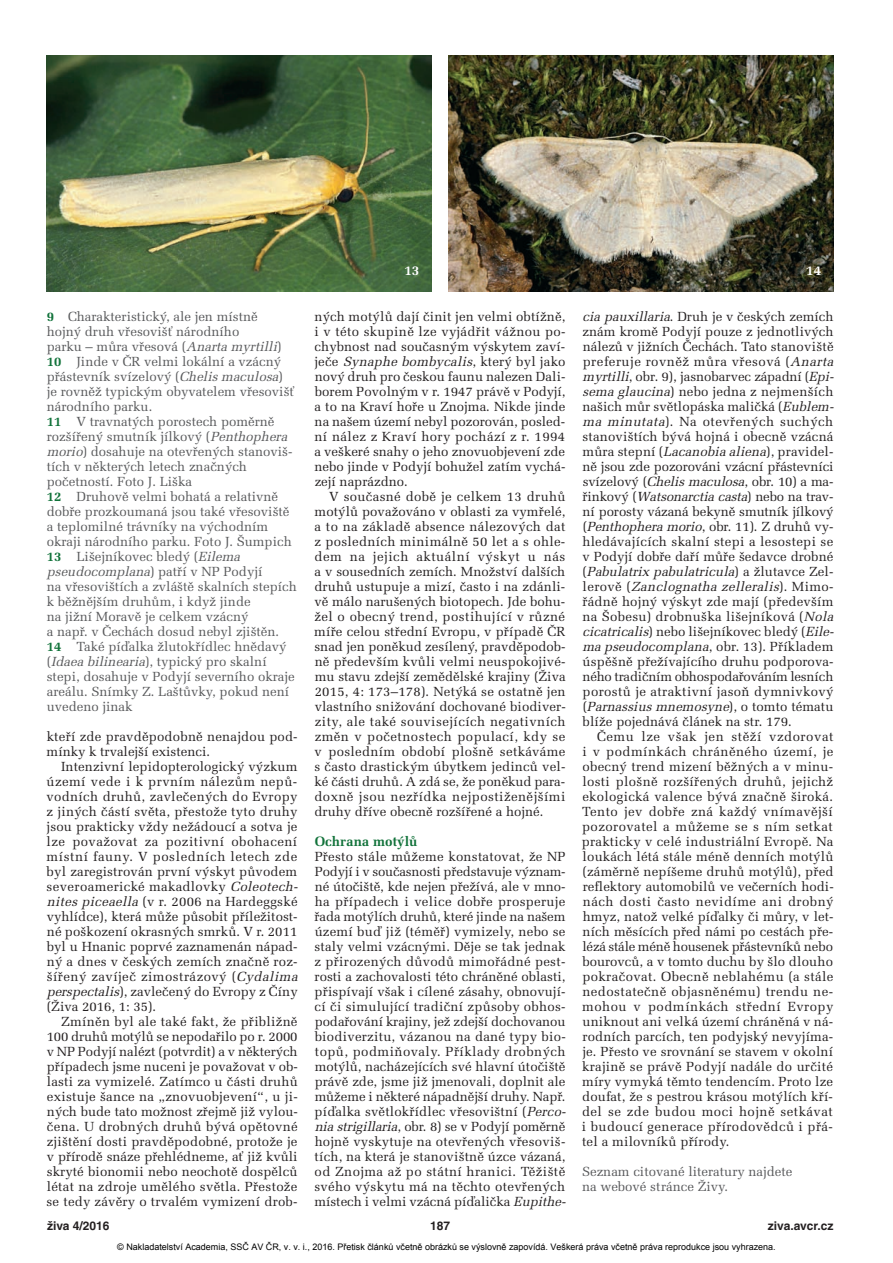
<style>
.page{position:relative;width:893px;height:1263px;background:#fff}
.page>*{position:absolute;margin:0;border:0;box-sizing:border-box;transform-origin:0 0}
.t1{font:700 13.5px "Melior CE";color:#11723a}
.t2{font:700 13.5px "Melior CE";color:#fff}
.t3{font:13.2px/15px "Melior CE";letter-spacing:.01em;color:#231f20}
.t4{font:13.2px/15px "Melior CE";color:#57585a}
.t5{font:700 12px "Helvetica CE";color:#231f20}
.t6{font:9px "Arial";color:#000}
.s1{font-weight:700;color:#11723a}
.s2{font-style:italic}
</style>
<div class="page">
<img style="left:449px;top:55px;width:384px;height:236px">
<img style="left:47px;top:55px;width:385px;height:236px">
<p class="t4" style="left:47px;top:311px;width:252px"><span class="s1">9</span> Charakteristický, ale jen místně<br>hojný druh vřesovišť národního<br>parku – můra vřesová (<span class="s2">Anarta myrtilli</span>)<br><span class="s1">10</span> Jinde v ČR velmi lokální a vzácný přástevník svízelový (<span class="s2">Chelis maculosa</span>)<br>je rovněž typickým obyvatelem vřesovišť národního parku.<br><span class="s1">11</span> V travnatých porostech poměrně rozšířený smutník jílkový (<span class="s2">Penthophera morio</span>) dosahuje na otevřených stanoviš&shy;tích v některých letech značných početností. Foto J. Liška<br><span class="s1">12</span> Druhově velmi bohatá a relativně dobře prozkoumaná jsou také vřesoviště a teplomilné trávníky na východním okraji národního parku. Foto J. Šumpich <span class="s1">13</span> Lišejníkovec bledý (<span class="s2">Eilema pseudocomplana</span>) p a tř í v N P P o d yj í<br>na vřesovištích a zvláště skalních stepích k běžnějším druhům, i když jinde<br>na jižní Moravě je celkem vzácný<br>a např. v Čechách dosud nebyl zjištěn.<br><span class="s1">14</span> Také píďalka žlutokřídlec hnědavý (<span class="s2">Idaea bilinearia</span>), typický pro skalní stepi, dosahuje v Podyjí severního okraje areálu. Snímky Z. Laštůvky, pokud není uvedeno jinak</p>
<p class="t3" style="left:47px;top:731px;width:252px">kteří zde pravděpodobně nenajdou pod&shy;mínky k trvalejší existenci.</p>
<p class="t3" style="left:46px;top:761px;width:255px;text-indent:15px">Intenzivní lepidopterologický výzkum území vede i k prvním nálezům nepů&shy;vodních druhů, zavlečených do Evropy z jiných částí světa, přestože tyto druhy jsou prakticky vždy nežádoucí a sotva je lze považovat za pozitivní obohacení místní fauny. V posledních letech zde byl zaregistrován první výskyt původem severoamerické makadlovky <span class="s2">Coleotech - nites piceaella</span>(v r. 2006 na Hardeggské vyhlídce), která může působit příležitost&shy;né poškození okrasných smrků. V r. 2011 byl u Hnanic poprvé zaznamenán nápad&shy;ný a dnes v českých zemích značně roz - šířený zavíječ zimostrázový (<span class="s2">Cydalima perspectalis</span>), zavlečený do Evropy z Číny (Živa 2016, 1: 35).</p>
<p class="t3" style="left:47px;top:1016px;width:253px;text-align:justify;text-indent:15px">Zmíněn byl ale také fakt, že přibližně 100 druhů motýlů se nepodařilo po r. 2000 v NP Podyjí nalézt (potvrdit) a v některých případech jsme nuceni je považovat v ob - lasti za vymizelé. Zatímco u části druhů existuje šance na „znovuobjevení“, u ji - ných bude tato možnost zřejmě již vylou&shy;čena. U drobných druhů bývá opětovné zjištění dosti pravděpodobné, protože je v přírodě snáze přehlédneme, ať již kvůli skryté bionomii nebo neochotě dospělců létat na zdroje umělého světla. Přestože se tedy závěry o trvalém vymizení drob-</p>
<p class="t2" style="left:404px;top:266px;width:17px">13</p>
<p class="t2" style="left:806px;top:266px;width:17px">14</p>
<p class="t3" style="left:314px;top:311px;width:253px;text-align:justify">ných motýlů dají činit jen velmi obtížně, i v této skupině lze vyjádřit vážnou po - chybnost nad současným výskytem zaví&shy;j e č e <span class="s2">Synaphe bombycalis</span>, k t e r ý b y l j a k o nový druh pro českou faunu nalezen Dali&shy;borem Povolným v r. 1947 právě v Po dyjí, a to na Kraví hoře u Znojma. Nikde jinde na našem území nebyl pozorován, posled&shy;ní nález z Kraví hory pochází z r. 1994 a veškeré snahy o jeho znovuobjevení zde nebo jinde v Podyjí bohužel zatím vychá&shy;zejí naprázdno.</p>
<p class="t3" style="left:314px;top:491px;width:253px;text-align:justify;text-indent:15px">V současné době je celkem 13 druhů motýlů považováno v oblasti za vymřelé, a to na základě absence nálezových dat z posledních minimálně 50 let a s ohle&shy;dem na jejich aktuální výskyt u nás a v sousedních zemích. Množství dalších druhů ustupuje a mizí, často i na zdánli&shy;vě málo narušených biotopech. Jde bohu&shy;žel o obecný trend, postihující v různé míře celou střední Evropu, v případě ČR snad jen poněkud zesílený, pravděpodob&shy;ně především kvůli velmi neuspokojivé&shy;mu stavu zdejší zemědělské krajiny (Živa 2015, 4: 173–178). Netýká se ostatně jen vlastního snižování dochované biodiver&shy;zity, ale také souvisejících negativních změn v početnostech populací, kdy se v posledním období plošně setkáváme s často drastickým úbytkem jedinců vel&shy;ké části druhů. A zdá se, že poněkud para&shy;doxně jsou nezřídka nejpostiženějšími druhy dříve obecně rozšířené a hojné.</p>
<p class="t1" style="left:315px;top:837px;width:104px">Ochrana motýlů</p>
<p class="t3" style="left:314px;top:851px;width:255px">Přesto stále můžeme konstatovat, že NP Podyjí i v současnosti představuje význam&shy;né útočiště, kde nejen přežívá, ale v mno&shy;ha případech i velice dobře prosperuje řada motýlích druhů, které jinde na našem území buď již (téměř) vymizely, nebo se staly velmi vzácnými. Děje se tak jednak z přirozených důvodů mimořádné pest&shy;rosti a zachovalosti této chráněné oblasti, přispívají však i cílené zásahy, obnovují&shy;cí či simulující tradiční způsoby obhos&shy;podařování krajiny, jež zdejší dochovanou biodiverzitu, vázanou na dané typy bio&shy;topů, podmiňovaly. Příklady drobných motýlů, nacházejících své hlavní útočiště právě zde, jsme již jmenovali, doplnit ale můžeme i některé nápadnější druhy. Např. píďalka světlokřídlec vřesovištní (<span class="s2">Perco&shy;nia strigillaria</span>, obr. 8) se v Podyjí poměrně hojně vyskytuje na otevřených vřesoviš&shy;tích, na která je stanovištně úzce vázaná, od Znojma až po státní hranici. Těžiště svého výskytu má na těchto otevřených místech i velmi vzácná píďalička <span class="s2">Eupithe-</span></p>
<p class="t3" style="left:582px;top:311px;width:255px"><span class="s2">cia pauxillaria</span>. Druh je v českých zemích znám kromě Podyjí pouze z jednotlivých nálezů v jižních Čechách. Tato stanoviště preferuje rovněž můra vřesová (<span class="s2">Anarta myrtilli</span>, obr. 9), jasnobarvec západní (<span class="s2">Epi&shy;sema glaucina</span>) nebo jedna z nejmenších našich můr světlopáska maličká (<span class="s2">Eublem&shy;ma minutata</span>). Na otevřených suchých stanovištích bývá hojná i obecně vzácná můra stepní (<span class="s2">Lacanobia aliena</span>), pravidel&shy;ně jsou zde pozorováni vzácní přástevníci svízelový (<span class="s2">Chelis maculosa</span>, obr. 10) a ma - ř i n k o v ý ( <span class="s2">Watsonarctia casta</span>) n eb o n a tr av - ní porosty vázaná bekyně smutník jílkový ( <span class="s2">Penthophera morio</span>, o b r. 1 1 ) . Z d r u h ů v y - hledávajících skalní stepi a lesostepi se v Podyjí dobře daří můře šedavce drobné ( <span class="s2">Pabulatrix pabulatricula</span>) a ž l u t a v c e Z e l - l e r o v ě ( <span class="s2">Zanclognatha zelleralis</span>) . M i m o - řádně hojný výskyt zde mají (především na Šobesu) drobnuška lišejníková (<span class="s2">Nola cicatricalis</span>) nebo lišejníkovec bledý (<span class="s2">Eile&shy;ma pseudocomplana</span>, o b r. 1 3 ) . P ř í k l a d e m úspěšně přežívajícího druhu podporova&shy;ného tradičním obhospodařováním lesních porostů je atraktivní jasoň dymnivkový ( <span class="s2">Parnas sius mnemosyne</span>) , o t o m t o t é m a t u blíže pojednává článek na str. 179.</p>
<p class="t3" style="left:582px;top:731px;width:253px;text-align:justify;text-indent:15px">Čemu lze však jen stěží vzdorovat i v podmínkách chráněného území, je obecný trend mizení běžných a v minu&shy;losti plošně rozšířených druhů, jejichž ekologická valence bývá značně široká.<br>Tento jev dobře zná každý vnímavější pozorovatel a můžeme se s ním setkat prakticky v celé industriální Evropě. Na loukách létá stále méně denních motýlů (záměrně nepíšeme druhů motýlů), před reflektory automobilů ve večerních hodi&shy;nách dosti často nevidíme ani drobný hmyz, natož velké píďalky či můry, v let&shy;ních měsících před námi po cestách pře&shy;lézá stále méně housenek přástevníků nebo bourovců, a v tomto duchu by šlo dlouho pokračovat. Obecně neblahému (a stále nedostatečně objasněnému) trendu ne - mohou v podmínkách střední Evropy uniknout ani velká území chráněná v ná - rodních parcích, ten podyjský nevyjíma&shy;je. Přesto ve srovnání se stavem v okolní krajině se právě Podyjí nadále do určité míry vymyká těmto tendencím. Proto lze doufat, že s pestrou krásou motýlích kří&shy;del se zde budou moci hojně setkávat i budoucí generace přírodovědců i přá&shy;tel a milovníků přírody.</p>
<p class="t4" style="left:582px;top:1166px;width:212px">Seznam citované literatury najdete na webové stránce Živy.</p>
<p class="t5" style="left:47px;top:1221px;width:64px">živa 4/2016</p>
<p class="t5" style="left:430px;top:1221px;width:22px">187</p>
<p class="t5" style="left:768px;top:1221px;width:67px">ziva.avcr.cz</p>
<p class="t6" style="left:117px;top:1241px;width:660px">© Nakladatelství Academia, SSČ AV ČR, v. v. i., 2016. Přetisk článků včetně obrázků se výslovně zapovídá. Veškerá práva včetně práva reprodukce jsou vyhrazena.</p>
</div>
